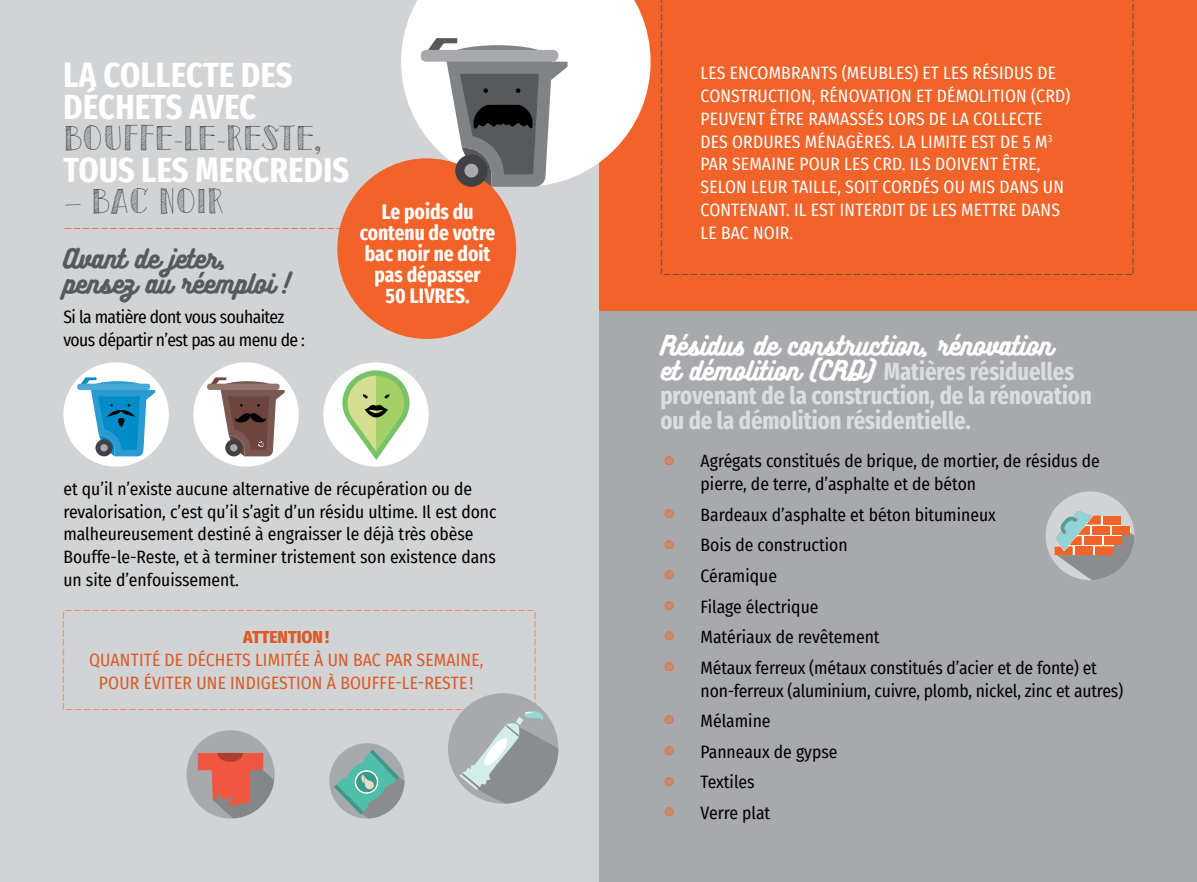
<style>
.page{position:relative;width:1197px;height:882px;background:#fff}
.page>*{position:absolute;margin:0;border:0;box-sizing:border-box;transform-origin:0 0}
.t1{font:700 extra-condensed 35px/31.5px "Fira Sans";letter-spacing:.01em;color:#fff}
.t2{font:35px "Sketch Toronto";color:#58595b}
.t3{font:32.9px "Sketch Toronto";color:#f3733b}
.t4{font:32.9px "Sketch Toronto";color:#414042}
.t5{font:32.9px "Sketch Toronto";color:#f05129}
.t6{font:700 extra-condensed 24.5px/24.5px "Fira Sans";color:#dcddde}
.t7{font:24.5px "Bukhari Script";color:#fff}
.t8{font:24.5px/24.5px "Bukhari Script";color:#58595b}
.t9{font:700 extra-condensed 21px/21px "Fira Sans";color:#fff;text-align:center}
.t10{font:17.5px/22.8px "Fira Sans Condensed";color:#000}
.t11{font:17.5px/22.8px "Fira Sans Condensed";letter-spacing:.01em;color:#fff}
.t12{font:17.5px/22.8px "Fira Sans Condensed";letter-spacing:.01em;color:#db5a26;text-align:center}
.t13{font:17.5px/22.8px "Fira Sans Condensed";letter-spacing:-.03em;color:#000}
.t14{font:800 17.5px "Fira Sans Condensed";color:#db5a26}
.s1{font-family:"Bukhari Script";font-weight:400;font-stretch:normal;color:#fff}
.s2{font-family:"Sketch Toronto";font-size:35px;color:#f2632a}
</style>
<div class="page">
<div style="left:599px;top:0;width:598px;height:882px;background:#a7a9ac"></div>
<div style="left:598px;top:0;width:599px;height:310px;background:#f2632a"></div>
<div style="left:1046px;top:491px;width:88px;height:89px;background:#d1d3d4;border-radius:50%"></div>
<svg style="left:1055px;top:511px;width:79px;height:69px"></svg>
<div style="left:0;top:0;width:599px;height:882px;background:#d1d3d4"></div>
<svg style="left:401px;top:0;width:250px;height:179px;fill:#fff"></svg>
<div style="left:337px;top:158px;width:179px;height:181px;background:#f2632a;border-radius:50%"></div>
<div style="left:63px;top:362px;width:106px;height:105px;background:#fff;border-radius:50%"></div>
<svg style="left:77px;top:377px;width:78px;height:79px"></svg>
<div style="left:193px;top:362px;width:106px;height:105px;background:#fff;border-radius:50%"></div>
<svg style="left:207px;top:377px;width:78px;height:79px"></svg>
<div style="left:323px;top:362px;width:106px;height:105px;background:#fff;border-radius:50%"></div>
<svg style="left:342px;top:370px;width:68px;height:90px"></svg>
<svg style="left:421px;top:38px;width:147px;height:149px;background:#9e9897"></svg>
<div style="left:448px;top:693px;width:110px;height:111px;background:#a7a9ac;border-radius:50%"></div>
<svg style="left:460px;top:710px;width:98px;height:94px"></svg>
<div style="left:186px;top:730px;width:89px;height:89px;background:#a7a9ac;border-radius:50%"></div>
<svg style="left:198px;top:753px;width:76px;height:65px"></svg>
<div style="left:329px;top:743px;width:75px;height:76px;background:#a7a9ac;border-radius:50%"></div>
<svg style="left:334px;top:784px;width:29px;height:30px"></svg>
<svg style="left:337px;top:752px;width:67px;height:67px"></svg>
<h1 class="t1" style="left:64px;top:57px;width:230px">LA COLLECTE DES<br>DÉCHETS AVEC</h1>
<h1 class="t2" style="left:63px;top:120px;width:260px">BOUFFE-LE-RESTE,</h1>
<h1 class="t1" style="left:64px;top:151px;width:287px">TOUS LES MERCREDIS</h1>
<h1 class="t2" style="left:63px;top:183px;width:162px">– BAC NOIR</h1>
<h2 class="t5" style="left:63px;top:207px;width:436px">------------------------------------------------</h2>
<h3 class="t8" style="left:63px;top:247px;width:228px">Avant de jeter, pensez au réemploi!</h3>
<p class="t13" style="left:63px;top:305px;width:243px">Si la matière dont vous souhaitez vous départir n’est pas au menu de :</p>
<p class="t9" style="left:360px;top:200px;width:137px">Le poids du contenu de votre bac noir ne doit pas dépasser<br>50 LIVRES.</p>
<p class="t10" style="left:63px;top:477px;width:435px">et qu’il n’existe aucune alternative de récupération ou de revalorisation, c’est qu’il s’agit d’un résidu ultime. Il est donc malheureusement destiné à engraisser le déjà très obèse Bouffe-le-Reste, et à terminer tristement son existence dans un site d’enfouissement.</p>
<h2 class="t3" style="left:64px;top:589px;width:472px">----------------------------------------------------</h2>
<p class="t14" style="left:243px;top:622px;width:87px">ATTENTION!</p>
<p class="t12" style="left:89px;top:648px;width:396px">QUANTITÉ DE DÉCHETS LIMITÉE À UN BAC PAR SEMAINE,<br>POUR ÉVITER UNE INDIGESTION À BOUFFE-LE-RESTE !</p>
<h2 class="t3" style="left:43px;top:711px;width:101px;rotate:-90deg">-----------</h2>
<h2 class="t3" style="left:514px;top:710px;width:101px;rotate:-90deg">-----------</h2>
<h2 class="t3" style="left:64px;top:689px;width:472px">----------------------------------------------------</h2>
<h2 class="t4" style="left:641px;top:276px;width:273px;rotate:-90deg">------------------------------</h2>
<h2 class="t4" style="left:1113px;top:275px;width:273px;rotate:-90deg">------------------------------</h2>
<p class="t11" style="left:701px;top:61px;width:371px">LES ENCOMBRANTS (MEUBLES) ET LES RÉSIDUS DE CONSTRUCTION, RÉNOVATION ET DÉMOLITION (CRD)<br>PEUVENT ÊTRE RAMASSÉS LORS DE LA COLLECTE DES ORDURES MÉNAGÈRES. LA LIMITE EST DE 5 M<sup>3<br></sup>PAR SEMAINE POUR LES CRD. ILS DOIVENT ÊTRE, SELON LEUR TAILLE, SOIT CORDÉS OU MIS DANS UN CONTENANT. IL EST INTERDIT DE LES METTRE DANS LE BAC NOIR.</p>
<h2 class="t4" style="left:662px;top:254px;width:472px">----------------------------------------------------</h2>
<h3 class="t7" style="left:660px;top:332px;width:393px">Résidus de construction, rénovation</h3>
<h3 class="t6" style="left:660px;top:357px;width:433px"><span class="s1">et démolition (CRD)</span> Matières résiduelles provenant de la construction, de la rénovation ou de la démolition résidentielle.</h3>
<p class="t10" style="left:701px;top:449px;width:401px;text-indent:-40px"><span class="s2">•</span> Agrégats constitués de brique, de mortier, de résidus de pierre, de terre, d’asphalte et de béton</p>
<p class="t10" style="left:660px;top:503px;width:337px"><span class="s2">•</span> Bardeaux d’asphalte et béton bitumineux</p>
<p class="t10" style="left:660px;top:533px;width:189px"><span class="s2">•</span> Bois de construction</p>
<p class="t10" style="left:660px;top:564px;width:118px"><span class="s2">•</span> Céramique</p>
<p class="t10" style="left:660px;top:595px;width:160px"><span class="s2">•</span> Filage électrique</p>
<p class="t10" style="left:660px;top:625px;width:221px"><span class="s2">•</span> Matériaux de revêtement</p>
<p class="t10" style="left:701px;top:656px;width:424px;text-indent:-40px"><span class="s2">•</span> Métaux ferreux (métaux constitués d’acier et de fonte) et non-ferreux (aluminium, cuivre, plomb, nickel, zinc et autres)</p>
<p class="t10" style="left:660px;top:709px;width:112px"><span class="s2">•</span> Mélamine</p>
<p class="t10" style="left:660px;top:740px;width:179px"><span class="s2">•</span> Panneaux de gypse</p>
<p class="t10" style="left:660px;top:770px;width:96px"><span class="s2">•</span> Textiles</p>
<p class="t10" style="left:660px;top:801px;width:111px"><span class="s2">•</span> Verre plat</p>
</div>
